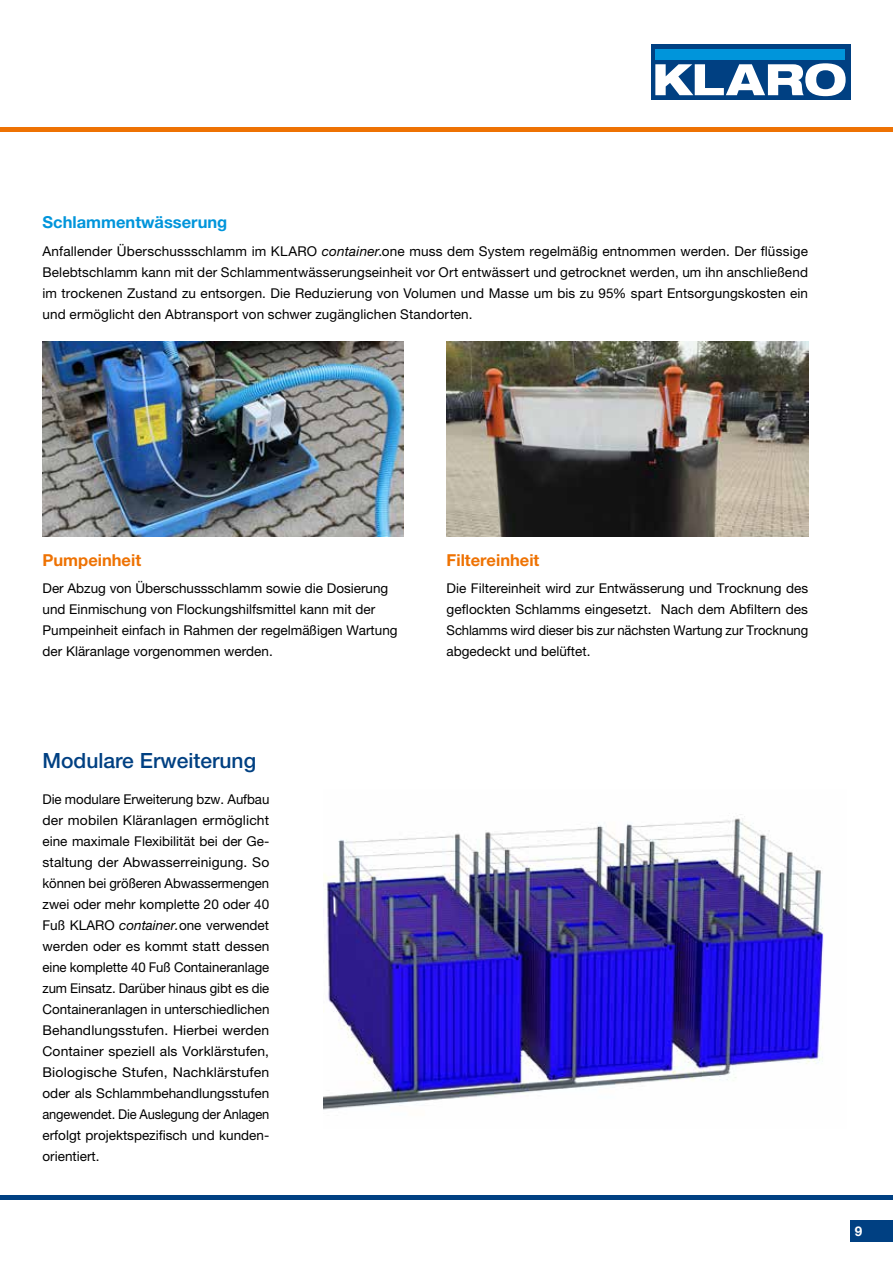
<style>
.page{position:relative;width:893px;height:1263px;background:#fff}
.page>*{position:absolute;margin:0;border:0;box-sizing:border-box;transform-origin:0 0}
.t1{font:500 21px "Helvetica Neue LT Pro";color:#004082}
.t2{font:700 16.5px "Helvetica Neue LT Pro";color:#ee7203}
.t3{font:700 16.5px "Helvetica Neue LT Pro";color:#0095db}
.t4{font:13.5px/21px "Helvetica Neue LT Pro";color:#000;text-align:justify}
.t5{font:700 13.5px "Helvetica Neue LT Pro";color:#fff}
.s1{font-style:italic}
</style>
<div class="page">
<img style="left:43px;top:342px;width:361px;height:194px">
<img style="left:447px;top:342px;width:361px;height:194px">
<img style="left:323px;top:814px;width:501px;height:296px">
<div style="left:850px;top:1220px;width:43px;height:22px;background:#004082"></div>
<hr style="left:0;top:1195px;width:893px;height:4px;background:#004082">
<hr style="left:0;top:128px;width:893px;height:4px;background:#ee7203">
<div style="left:651px;top:44px;width:199px;height:56px;background:#004082"></div>
<svg style="left:655px;top:63px;width:191px;height:33px"></svg>
<div style="left:655px;top:49px;width:190px;height:11px;background:#0095db"></div>
<p class="t3" style="left:43px;top:212px;width:186px">Schlammentwässerung</p>
<p class="t4" style="left:43px;top:240px;width:767px">Anfallender Überschussschlamm im KLARO <span class="s1">container</span>.one muss dem System regelmäßig entnommen werden. Der flüssige Belebtschlamm kann mit der Schlammentwässerungseinheit vor Ort entwässert und getrocknet werden, um ihn anschließend im trockenen Zustand zu entsorgen. Die Reduzierung von Volumen und Masse um bis zu 95% spart Entsorgungskosten ein und ermöglicht den Abtransport von schwer zugänglichen Standorten.</p>
<p class="t2" style="left:43px;top:550px;width:100px">Pumpeinheit</p>
<p class="t4" style="left:43px;top:578px;width:357px;text-align:left">Der Abzug von Überschussschlamm sowie die Dosierung und Einmischung von Flockungshilfsmittel kann mit der Pumpeinheit einfach in Rahmen der regelmäßigen Wartung der Kläranlage vorgenommen werden.</p>
<h1 class="t1" style="left:43px;top:748px;width:215px">Modulare Erweiterung</h1>
<p class="t4" style="left:43px;top:789px;width:228px">Die modulare Erweiterung bzw. Aufbau der mobilen Kläranlagen ermöglicht eine maximale Flexibilität bei der Ge&shy;staltung der Abwasserreinigung. So können bei größeren Abwassermengen zwei oder mehr komplette 20 oder 40<br>Fuß KLARO <span class="s1">container.</span>one verwendet werden oder es kommt statt dessen eine komplette 40 Fuß Containeranlage zum Einsatz. Darüber hinaus gibt es die Containeranlagen in unterschiedlichen Behandlungsstufen. Hierbei werden Container speziell als Vorklärstufen, Biologische Stufen, Nachklärstufen oder als Schlammbehandlungsstufen angewendet. Die Auslegung der Anlagen erfolgt projektspezifisch und kunden&shy;orientiert.</p>
<p class="t2" style="left:447px;top:550px;width:94px">Filtereinheit</p>
<p class="t4" style="left:447px;top:578px;width:363px">Die Filtereinheit wird zur Entwässerung und Trocknung des geflockten Schlamms eingesetzt. Nach dem Abfiltern des Schlamms wird dieser bis zur nächsten Wartung zur Trocknung abgedeckt und belüftet.</p>
<p class="t5" style="left:855px;top:1222px;width:9px">9</p>
</div>
